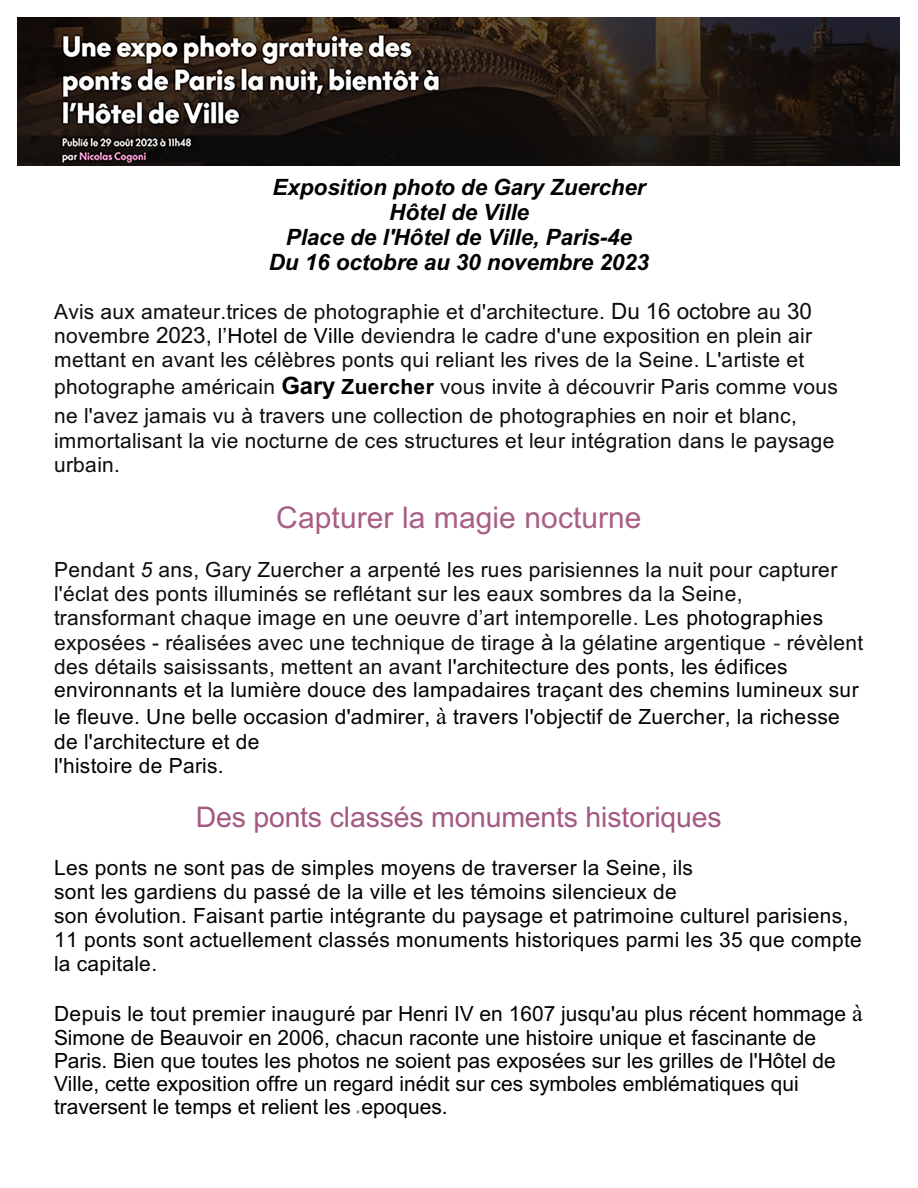
<style>
.page{position:relative;width:918px;height:1188px;background:#fff}
.page>*{position:absolute;margin:0;border:0;box-sizing:border-box;transform-origin:0 0}
.t1{font:30px "Arial";letter-spacing:.005em;color:#a85e85}
.t2{font:28.5px "Arial";letter-spacing:-.005em;color:#a35980}
.t3{font:italic 700 22.5px/25px "Arial";letter-spacing:-.005em;color:#000;text-align:center}
.t4{font:21px/24px "Arial";letter-spacing:.02em;color:#0d0d0d}
.t5{font:21px/23.9px "Arial";letter-spacing:.015em;color:#030303}
.t6{font:21px/23.4px "Arial";color:#000}
.t7{font:6px "Times New Roman";color:#000}
.s1{font-size:22.5px}
.s2{color:#000}
.s3{font-weight:700;font-size:24px;color:#000}
.s4{font-weight:700;color:#000}
.s5{font-style:italic}
.s6{color:#383838}
.s7{color:#030303}
.s8{font-family:"Times New Roman";font-size:24px}
</style>
<div class="page">
<img style="left:18px;top:18px;width:882px;height:147px">
<p class="t3" style="left:269px;top:177px;width:382px">Exposition photo de Gary Zuercher<br>Hôtel de Ville<br>Place de l'Hôtel de Ville, Paris-4e<br>Du 16 octobre au 30 novembre 2023</p>
<p class="t4" style="left:54px;top:301px;width:760px;text-align:justify">Avis aux amateur.trices de photographie et d'architecture. <span class="s1">Du 16 octobre</span> au <span class="s1">30 </span>novembre <span class="s1">2023,</span> <span class="s2">l’Hotel de Ville</span> deviendra le cadre d'une exposition en plein air mettant en avant les célèbres ponts qui reliant les rives de la Seine. L'artiste et</p>
<p class="t4" style="left:54px;top:374px;width:785px;line-height:29.4px">photographe américain <span class="s3">Gary</span> <span class="s4">Zuercher</span> vous invite à découvrir Paris comme vous ne l'avez jamais vu à travers une collection de photographies en noir et blanc,</p>
<p class="t4" style="left:54px;top:431px;width:782px">immortalisant la vie nocturne de ces structures et leur intégration dans le paysage urbain.</p>
<h1 class="t1" style="left:276px;top:506px;width:367px">Capturer la magie nocturne</h1>
<p class="t4" style="left:54px;top:560px;width:811px">Pendant <span class="s5">5</span> ans, Gary Zuercher a arpenté les rues parisiennes la nuit pour capturer l'éclat des ponts illuminés se reflétant sur les eaux sombres da la Seine, transformant chaque image en une oeuvre d’art intemporelle. Les <span class="s2">photographies </span>exposées - réalisées avec une technique de tirage <span class="s1">à</span> la gélatine argentique <span class="s6">-</span> révèlent des détails saisissants, mettent an avant <span class="s7">l'architecture des ponts, les édifices environnants et la lumière douce des lampadaires traçant des chemins lumineux sur</span></p>
<p class="t5" style="left:54px;top:707px;width:787px;line-height:24.3px">le fleuve. Une belle occasion d'admirer, <span class="s8">à</span> travers l'objectif de Zuercher, la richesse de l'architecture et de<br>l'histoire de Paris.</p>
<h2 class="t2" style="left:196px;top:806px;width:527px">Des ponts classés monuments historiques</h2>
<p class="t5" style="left:54px;top:858px;width:809px">Les ponts ne sont pas de simples moyens de traverser la Seine, ils<br>sont les gardiens du passé de la ville et les témoins silencieux de<br>son évolution. Faisant partie intégrante du paysage et patrimoine culturel parisiens, 11 ponts sont actuellement classés monuments historiques parmi les 35 que compte la capitale.</p>
<p class="t6" style="left:54px;top:1003px;width:810px"><span class="s7">Depuis le tout premier inauguré</span> par Henri IV en 1607 jusqu'au plus récent hommage <span class="s8">à </span>Simone de Beauvoir en 2006, chacun raconte une histoire unique et fascinante de Paris. Bien que toutes les photos ne soient pas exposées sur les grilles de l'Hôtel de Ville, cette exposition offre un regard inédit sur ces symboles emblématiques qui traversent le temps et relient les</p>
<p class="t7" style="left:357px;top:1110px;width:4px">#</p>
<p class="t6" style="left:361px;top:1097px;width:88px">epoques.</p>
</div>
